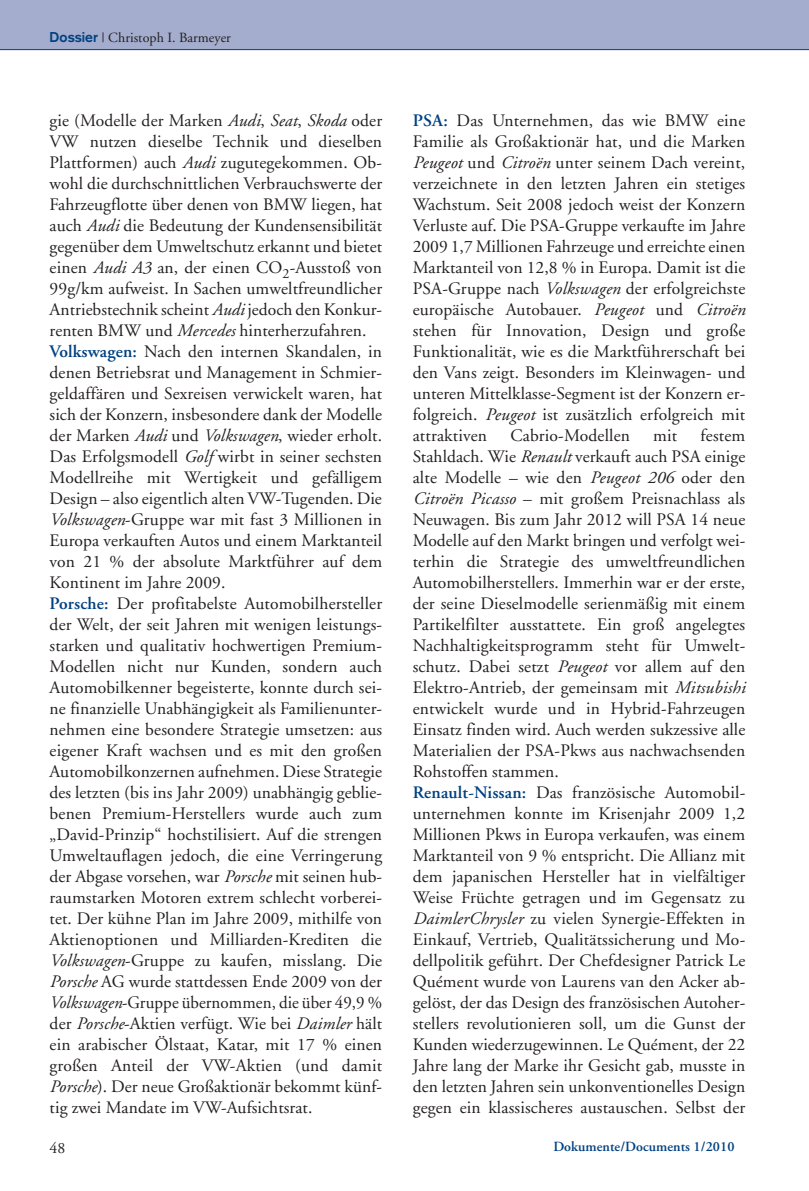
<style>
.page{position:relative;width:809px;height:1191px;background:#fff}
.page>*{position:absolute;margin:0;border:0;box-sizing:border-box;transform-origin:0 0}
.t1{font:17.5px/21px "Adobe Garamond";letter-spacing:.01em;color:#231f20}
.t2{font:15.75px "Adobe Garamond";color:#231f20}
.t3{font:14px "Adobe Garamond";letter-spacing:.005em;color:#231f20}
.t4{font:600 14px "Adobe Garamond";letter-spacing:.005em;color:#014181}
.s1{font-family:"Akzidenz Grotesk";font-weight:700;color:#014181}
.s2{font-style:italic}
.s3{font-weight:600;color:#014181}
</style>
<div class="page">
<div style="left:0;top:0;width:809px;height:50px;background:#a4adcd"></div>
<hr style="left:0;top:49px;width:809px;height:1px;background:#014181">
<p class="t3" style="left:50px;top:32px;width:183px"><span class="s1">Dossier</span> | Christoph I. Barmeyer</p>
<p class="t1" style="left:50px;top:111px;width:334px">gie (Modelle der Marken <span class="s2">Audi</span>, <span class="s2">Seat</span>, <span class="s2">Skoda</span> oder VW nutzen dieselbe Technik und dieselben Plattformen) auch <span class="s2">Audi</span> zugutegekommen. Ob&shy;wohl die durchschnittlichen Verbrauchswerte der Fahrzeugflotte über denen von BMW liegen, hat auch <span class="s2">Audi</span> die Bedeutung der Kundensensibilität gegenüber dem Umweltschutz erkannt und bietet einen <span class="s2">Audi A3</span> an, der einen CO<sub>2</sub>-Ausstoß von 99g/km aufweist. In Sachen umweltfreundlicher Antriebstechnik scheint <span class="s2">Audi</span> jedoch den Konkur&shy;renten BMW und <span class="s2">Mercedes</span> hinterherzufahren.<br><span class="s3">Volkswagen:</span> Nach den internen Skandalen, in denen Betriebsrat und Management in Schmier&shy;geldaffären und Sexreisen verwickelt waren, hat sich der Konzern, insbesondere dank der Modelle der Marken <span class="s2">Audi</span> und <span class="s2">Volkswagen</span>, wieder erholt.<br>Das Erfolgsmodell <span class="s2">Golf</span> wirbt in seiner sechsten Modellreihe mit Wertigkeit und gefälligem Design – also eigentlich alten VW-Tugenden. Die <span class="s2">Volkswagen</span>-Gruppe war mit fast 3 Millionen in Europa verkauften Autos und einem Marktanteil von 21 % der absolute Marktführer auf dem Kontinent im Jahre 2009.<br><span class="s3">Porsche:</span> Der profitabelste Automobilhersteller der Welt, der seit Jahren mit wenigen leistungs&shy;starken und qualitativ hochwertigen Premium-Modellen nicht nur Kunden, sondern auch Automobilkenner begeisterte, konnte durch sei&shy;ne finanzielle Unabhängigkeit als Familienunter&shy;nehmen eine besondere Strategie umsetzen: aus eigener Kraft wachsen und es mit den großen Automobilkonzernen aufnehmen. Diese Strategie des letzten (bis ins Jahr 2009) unabhängig geblie&shy;benen Premium-Herstellers wurde auch zum „David-Prinzip“ hochstilisiert. Auf die strengen Umweltauflagen jedoch, die eine Verringerung der Abgase vorsehen, war <span class="s2">Porsche</span> mit seinen hub&shy;raumstarken Motoren extrem schlecht vorberei&shy;tet. Der kühne Plan im Jahre 2009, mithilfe von Aktienoptionen und Milliarden-Krediten die <span class="s2">Volkswagen</span>-Gruppe zu kaufen, misslang. Die <span class="s2">Porsche</span> AG wurde stattdessen Ende 2009 von der <span class="s2">Volkswagen</span>-Gruppe übernommen, die über 49,9 % der <span class="s2">Porsche</span>-Aktien verfügt. Wie bei <span class="s2">Daimler</span> hält ein arabischer Ölstaat, Katar, mit 17 % einen großen Anteil der VW-Aktien (und damit <span class="s2">Porsche</span>). Der neue Großaktionär bekommt künf&shy;tig zwei Mandate im VW-Aufsichtsrat.</p>
<p class="t1" style="left:413px;top:111px;width:334px;text-align:justify"><span class="s3">PSA:</span> Das Unternehmen, das wie BMW eine Familie als Großaktionär hat, und die Marken <span class="s2">Peugeot</span> und <span class="s2">Citroën</span> unter seinem Dach vereint, verzeichnete in den letzten Jahren ein stetiges Wachstum. Seit 2008 jedoch weist der Konzern Verluste auf. Die PSA-Gruppe verkaufte im Jahre 2009 1,7 Millionen Fahrzeuge und erreichte einen Marktanteil von 12,8 % in Europa. Damit ist die PSA-Gruppe nach <span class="s2">Volkswagen</span> der erfolgreichste europäische Autobauer. <span class="s2">Peugeot</span> und <span class="s2">Citroën </span>stehen für Innovation, Design und große Funktionalität, wie es die Marktführerschaft bei den Vans zeigt. Besonders im Kleinwagen- und unteren Mittelklasse-Segment ist der Konzern er&shy;folgreich. <span class="s2">Peugeot</span> ist zusätzlich erfolgreich mit attraktiven</p>
<p class="t1" style="left:413px;top:426px;width:334px;text-indent:288px">festem Stahldach. Wie <span class="s2">Renault</span> verkauft auch PSA einige alte Modelle – wie den <span class="s2">Peugeot 206</span> oder den <span class="s2">Citroën Picasso</span> – mit großem Preisnachlass als Neuwagen. Bis zum Jahr 2012 will PSA 14 neue Modelle auf den Markt bringen und verfolgt wei&shy;terhin die Strategie des umweltfreundlichen Automobilherstellers. Immerhin war er der erste, der seine Dieselmodelle serienmäßig mit einem Partikelfilter ausstattete. Ein groß angelegtes Nachhaltigkeitsprogramm steht für Umwelt&shy;schutz. Dabei setzt <span class="s2">Peugeot</span> vor allem auf den Elektro-Antrieb, der gemeinsam mit <span class="s2">Mitsubishi </span>entwickelt wurde und in Hybrid-Fahrzeugen Einsatz finden wird. Auch werden sukzessive alle Materialien der PSA-Pkws aus nachwachsenden Rohstoffen stammen.<br><span class="s3">Renault-Nissan:</span> Das französische Automobil&shy;unternehmen konnte im Krisenjahr 2009 1,2<br>Millionen Pkws in Europa verkaufen, was einem Marktanteil von 9 % entspricht. Die Allianz mit dem japanischen Hersteller hat in vielfältiger Weise Früchte getragen und im Gegensatz zu <span class="s2">DaimlerChrysler</span> zu vielen Synergie-Effekten in Einkauf, Vertrieb, Qualitätssicherung und Mo&shy;dellpolitik geführt. Der Chefdesigner Patrick Le Quément wurde von Laurens van den Acker ab&shy;gelöst, der das Design des französischen Autoher&shy;stellers revolutionieren soll, um die Gunst der Kunden wiederzugewinnen. Le Quément, der 22<br>Jahre lang der Marke ihr Gesicht gab, musste in den letzten Jahren sein unkonventionelles Design gegen ein klassischeres austauschen. Selbst der</p>
<p class="t1" style="left:510px;top:426px;width:121px">Cabrio-Modellen</p>
<p class="t1" style="left:653px;top:426px;width:25px">mit</p>
<p class="t2" style="left:50px;top:1141px;width:17px">48</p>
<p class="t4" style="left:553px;top:1141px;width:183px">Dokumente/Documents 1/2010</p>
</div>
